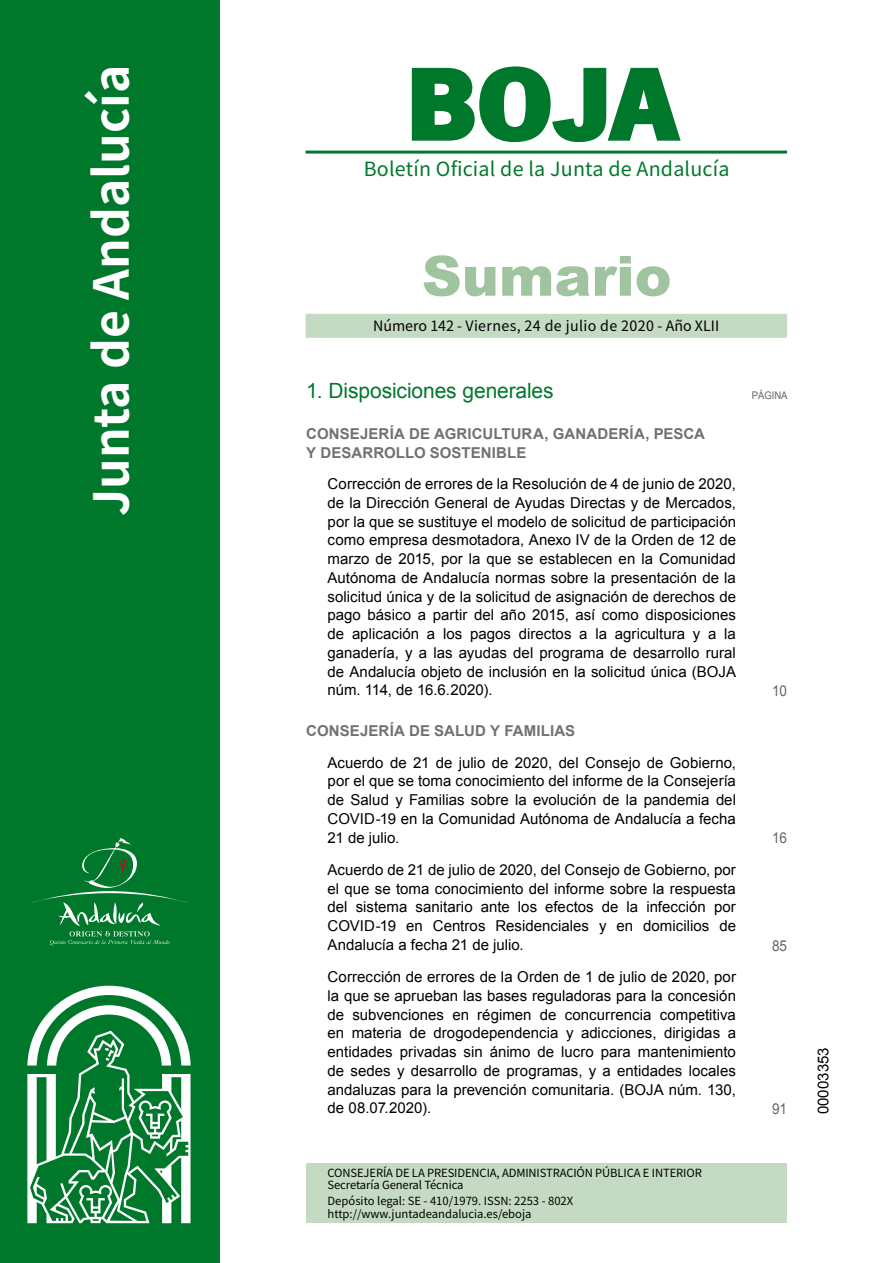
<style>
.page{position:relative;width:893px;height:1263px;background:#fff}
.page>*{position:absolute;margin:0;border:0;box-sizing:border-box;transform-origin:0 0}
.t1{font:700 105px "News Got T";color:#00782c;scale:1.14 1}
.t2{font:900 55.5px "Arial";color:#a0c4a0}
.t3{font:700 48px "Noto Sans HK";color:#fff}
.t4{font:21px "Arial";letter-spacing:-.005em;color:#00782c}
.t5{font:19.5px "Noto Sans HK";letter-spacing:.01em;color:#00782c}
.t6{font:15px/18.8px "Arial";color:#000;text-align:justify}
.t7{font:700 15px/18.8px "Arial";letter-spacing:.01em;color:#707173}
.t8{font:15px "Arial";color:#646567;scale:.9 1}
.t9{font:14.25px "Noto Sans HK";letter-spacing:.025em;color:#000}
.t10{font:11.25px/12px "Noto Sans HK";letter-spacing:-.01em;color:#000}
.t11{font:10.5px "Arial";color:#646567;scale:.9 1}
</style>
<div class="page">
<hr style="left:305px;top:151px;width:482px;height:3px;background:#00782c">
<div style="left:305px;top:314px;width:482px;height:24px;background:#c5dac3"></div>
<div style="left:0;top:0;width:219px;height:1263px;background:#00782c"></div>
<svg style="left:411px;top:66px;width:270px;height:77px"></svg>
<svg style="left:31px;top:837px;width:158px;height:108px"></svg>
<div style="left:306px;top:1164px;width:481px;height:59px;background:#c5dac3"></div>
<svg style="left:27px;top:986px;width:164px;height:237px"></svg>
<h3 class="t3" style="left:84px;top:516px;width:453px;rotate:-90deg">Junta de Andalucía</h3>
<h1 class="t1" style="left:405px;top:42px;width:240px">BOJA</h1>
<h3 class="t5" style="left:364px;top:158px;width:367px">Boletín Oficial de la Junta de Andalucía</h3>
<h2 class="t2" style="left:422px;top:236px;width:251px">Sumario</h2>
<p class="t9" style="left:373px;top:318px;width:347px">Número 142 - Viernes, 24 de julio de 2020 - Año XLII</p>
<h3 class="t4" style="left:306px;top:377px;width:249px">1. Disposiciones generales</h3>
<p class="t11" style="left:751px;top:388px;width:41px">PÁGINA</p>
<p class="t7" style="left:306px;top:425px;width:400px">CONSEJERÍA DE AGRICULTURA, GANADERÍA, PESCA<br>Y DESARROLLO SOSTENIBLE</p>
<p class="t6" style="left:327px;top:475px;width:410px">Corrección de errores de la Resolución de 4 de junio de 2020, de la Dirección General de Ayudas Directas y de Mercados, por la que se sustituye el modelo de solicitud de participación como empresa desmotadora, Anexo IV de la Orden de 12 de marzo de 2015, por la que se establecen en la Comunidad Autónoma de Andalucía normas sobre la presentación de la solicitud única y de la solicitud de asignación de derechos de pago básico a partir del año 2015, así como disposiciones de aplicación a los pagos directos a la agricultura y a la ganadería, y a las ayudas del programa de desarrollo rural de Andalucía objeto de inclusión en la solicitud única (BOJA núm. 114, de 16.6.2020).</p>
<p class="t8" style="left:772px;top:681px;width:18px">10</p>
<p class="t7" style="left:306px;top:722px;width:270px">CONSEJERÍA DE SALUD Y FAMILIAS</p>
<p class="t6" style="left:327px;top:753px;width:410px">Acuerdo de 21 de julio de 2020, del Consejo de Gobierno, por el que se toma conocimiento del informe de la Consejería de Salud y Familias sobre la evolución de la pandemia del COVID-19 en la Comunidad Autónoma de Andalucía a fecha 21 de julio.</p>
<p class="t6" style="left:327px;top:860px;width:410px">Acuerdo de 21 de julio de 2020, del Consejo de Gobierno, por el que se toma conocimiento del informe sobre la respuesta del sistema sanitario ante los efectos de la infección por COVID-19 en Centros Residenciales y en domicilios de Andalucía a fecha 21 de julio.</p>
<p class="t6" style="left:327px;top:968px;width:410px">Corrección de errores de la Orden de 1 de julio de 2020, por la que se aprueban las bases reguladoras para la concesión de subvenciones en régimen de concurrencia competitiva en materia de drogodependencia y adicciones, dirigidas a entidades privadas sin ánimo de lucro para mantenimiento de sedes y desarrollo de programas, y a entidades locales andaluzas para la prevención comunitaria. (BOJA núm. 130, de 08.07.2020).</p>
<p class="t10" style="left:327px;top:1167px;width:376px">CONSEJERÍA DE LA PRESIDENCIA, ADMINISTRACIÓN PÚBLICA E INTERIOR<br>Secretaría General Técnica</p>
<p class="t10" style="left:327px;top:1194px;width:247px;line-height:13.5px">Depósito legal: SE - 410/1979. ISSN: 2253 - 802X http://www.juntadeandalucia.es/eboja</p>
<p class="t8" style="left:772px;top:828px;width:18px">16</p>
<p class="t8" style="left:772px;top:936px;width:18px">85</p>
<p class="t8" style="left:772px;top:1099px;width:18px">91</p>
<p class="t6" style="left:814px;top:1114px;width:68px;rotate:-90deg">00003353</p>
</div>
